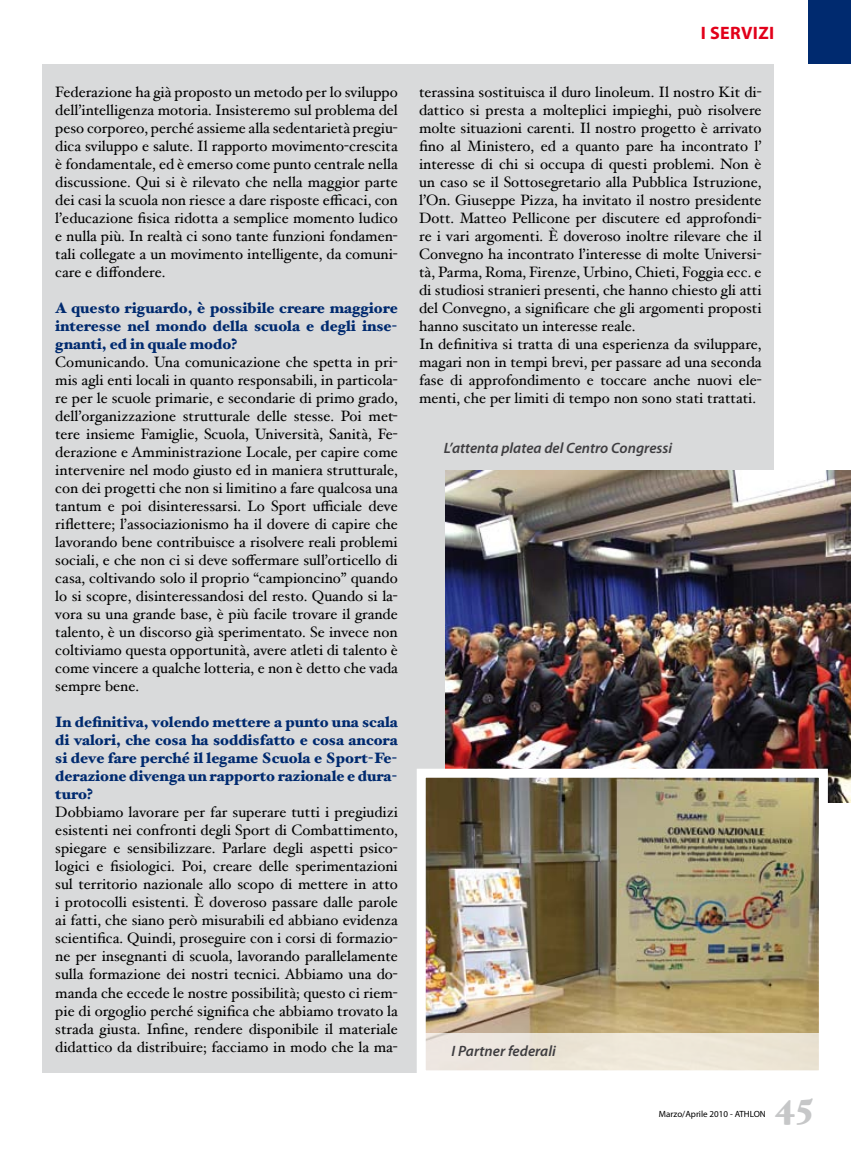
<style>
.page{position:relative;width:851px;height:1149px;background:#fff}
.page>*{position:absolute;margin:0;border:0;box-sizing:border-box;transform-origin:0 0}
.t1{font:900 36px "Hoefler Text";color:#c6c7c8}
.t2{font:700 18px "Myriad Pro";letter-spacing:.02em;color:#e2001a}
.t3{font:15px/18px "Hoefler Text";color:#000;text-align:justify}
.t4{font:900 15px/18px "Hoefler Text";color:#002a6f;text-align:justify}
.t5{font:italic 600 15px "Myriad Pro";color:#3e3d40}
.t6{font:9px "Myriad Pro";color:#000}
</style>
<div class="page">
<div style="left:808px;top:0;width:42px;height:64px;background:#002a6f"></div>
<div style="left:43px;top:64px;width:731px;height:1007px;background:#d9dadb"></div>
<img style="left:445px;top:470px;width:405px;height:332px">
<img style="left:426px;top:778px;width:391px;height:255px">
<div style="left:416px;top:768px;width:411px;height:310px;border:9px solid #fff"></div>
<svg style="left:424px;top:1033px;width:403px;height:39px;background:#ede7da"></svg>
<p class="t3" style="left:55px;top:82px;width:344px">Federazione ha già proposto un metodo per lo sviluppo dell’intelligenza motoria. Insisteremo sul problema del peso corporeo, perché assieme alla sedentarietà pregiu&shy;dica sviluppo e salute. Il rapporto movimento-crescita è fondamentale, ed è emerso come punto centrale nella discussione. Qui si è rilevato che nella maggior parte dei casi la scuola non riesce a dare risposte efficaci, con l’educazione fisica ridotta a semplice momento ludico e nulla più. In realtà ci sono tante funzioni fondamen&shy;tali collegate a un movimento intelligente, da comuni&shy;care e diffondere.</p>
<p class="t4" style="left:55px;top:298px;width:344px">A questo riguardo, è possibile creare maggiore interesse nel mondo della scuola e degli inse&shy;gnanti, ed in quale modo?</p>
<p class="t3" style="left:55px;top:352px;width:344px">Comunicando. Una comunicazione che spetta in pri&shy;mis agli enti locali in quanto responsabili, in particola&shy;re per le scuole primarie, e secondarie di primo grado, dell’organizzazione strutturale delle stesse. Poi met&shy;tere insieme Famiglie, Scuola, Università, Sanità, Fe&shy;derazione e Amministrazione Locale, per capire come intervenire nel modo giusto ed in maniera strutturale, con dei progetti che non si limitino a fare qualcosa una tantum e poi disinteressarsi. Lo Sport ufficiale deve riflettere; l’associazionismo ha il dovere di capire che lavorando bene contribuisce a risolvere reali problemi sociali, e che non ci si deve soffermare sull’orticello di casa, coltivando solo il proprio “campioncino” quando lo si scopre, disinteressandosi del resto. Quando si la&shy;vora su una grande base, è più facile trovare il grande talento, è un discorso già sperimentato. Se invece non coltiviamo questa opportunità, avere atleti di talento è come vincere a qualche lotteria, e non è detto che vada sempre bene.</p>
<p class="t4" style="left:55px;top:712px;width:344px">In definitiva, volendo mettere a punto una scala di valori, che cosa ha soddisfatto e cosa ancora si deve fare perché il legame Scuola e Sport-Fe&shy;derazione divenga un rapporto razionale e dura&shy;turo?</p>
<p class="t3" style="left:55px;top:802px;width:344px">Dobbiamo lavorare per far superare tutti i pregiudizi esistenti nei confronti degli Sport di Combattimento, spiegare e sensibilizzare. Parlare degli aspetti psico&shy;logici e fisiologici. Poi, creare delle sperimentazioni sul territorio nazionale allo scopo di mettere in atto i protocolli esistenti. È doveroso passare dalle parole ai fatti, che siano però misurabili ed abbiano evidenza scientifica. Quindi, proseguire con i corsi di formazio&shy;ne per insegnanti di scuola, lavorando parallelamente sulla formazione dei nostri tecnici. Abbiamo una do&shy;manda che eccede le nostre possibilità; questo ci riem&shy;pie di orgoglio perché significa che abbiamo trovato la strada giusta. Infine, rendere disponibile il materiale didattico da distribuire; facciamo in modo che la ma-</p>
<p class="t2" style="left:700px;top:21px;width:75px">I SERVIZI</p>
<p class="t3" style="left:419px;top:82px;width:344px;text-align:left">terassina sostituisca il duro linoleum. Il nostro Kit di&shy;dattico si presta a molteplici impieghi, può risolvere molte situazioni carenti. Il nostro progetto è arrivato fino al Ministero, ed a quanto pare ha incontrato l’ interesse di chi si occupa di questi problemi. Non è un caso se il Sottosegretario alla Pubblica Istruzione, l’On. Giuseppe Pizza, ha invitato il nostro presidente Dott. Matteo Pellicone per discutere ed approfondi&shy;re i vari argomenti. È doveroso inoltre rilevare che il Convegno ha incontrato l’interesse di molte Universi&shy;tà, Parma, Roma, Firenze, Urbino, Chieti, Foggia ecc. e di studiosi stranieri presenti, che hanno chiesto gli atti del Convegno, a significare che gli argomenti proposti hanno suscitato un interesse reale.<br>In definitiva si tratta di una esperienza da sviluppare, magari non in tempi brevi, per passare ad una seconda fase di approfondimento e toccare anche nuovi ele&shy;menti, che per limiti di tempo non sono stati trattati.</p>
<p class="t5" style="left:444px;top:438px;width:230px">L’attenta platea del Centro Congressi</p>
<p class="t5" style="left:451px;top:1041px;width:106px">I Partner federali</p>
<p class="t6" style="left:658px;top:1108px;width:108px">Marzo/Aprile 2010 - ATHLON</p>
<h1 class="t1" style="left:774px;top:1082px;width:41px">45</h1>
</div>
